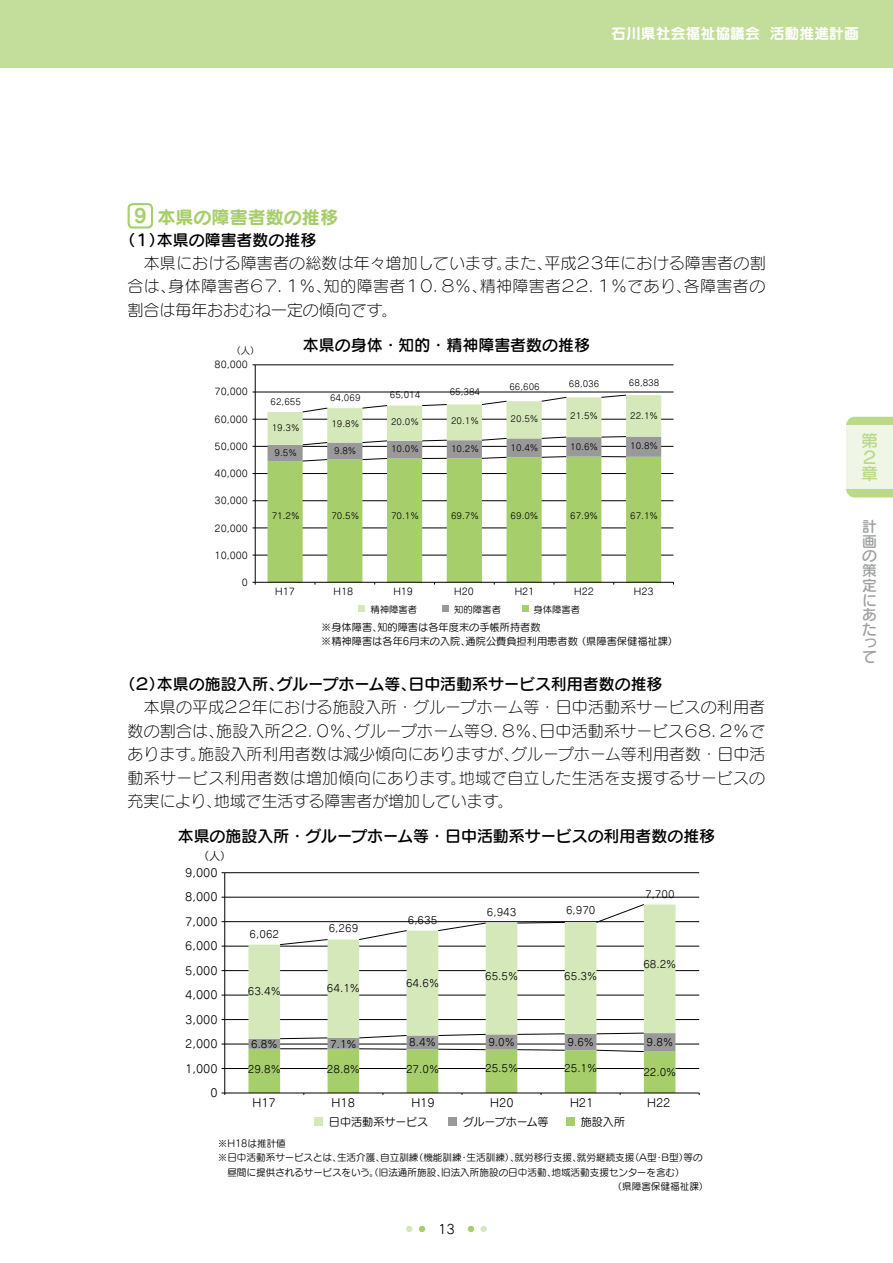
<style>
.page{position:relative;width:893px;height:1263px;background:#fff}
.page>*{position:absolute;margin:0;border:0;box-sizing:border-box;transform-origin:0 0}
.t1{font:19.2px "Seurat Pro B";color:#a6cf6b}
.t2{font:18px "Seurat Pro B";color:#a6cf6b}
.t3{font:16.95px/16.5px "Seurat Pro DB";color:#bad98a}
.t4{font:15.9px/23.4px "Seurat Pro L";color:#000;text-align:justify}
.t5{font:15.9px "Seurat Pro DB";color:#000}
.t6{font:14.85px "Seurat Pro B";color:#fff}
.t7{font:14.85px/14.7px "Seurat Pro DB";color:#9fa0a0;text-align:justify}
.t8{font:12.75px "Seurat Pro M";color:#000}
.t9{font:11.1px "Seurat Pro M";color:#000}
.t10{font:10.2px/13.6px "Seurat Pro M";color:#000}
.t11{font:10.05px "Seurat Pro M";color:#000}
.t12{font:9.6px/14.1px "Seurat Pro M";color:#000}
.t13{font:9.3px "Seurat Pro M";color:#000}
.t14{font:8.55px "Seurat Pro M";color:#000}
</style>
<div class="page">
<svg style="left:406px;top:1226px;width:6px;height:6px"></svg>
<div style="left:480px;top:1226px;width:7px;height:6px;background:#d5e8b9;border-radius:50%"></div>
<svg style="left:419px;top:1226px;width:6px;height:6px"></svg>
<svg style="left:468px;top:1226px;width:6px;height:6px"></svg>
<div style="left:0;top:0;width:893px;height:68px;background:#c3de9a"></div>
<svg style="left:846px;top:417px;width:47px;height:80px"></svg>
<div style="left:846px;top:425px;width:47px;height:64px;background:#eff6e5"></div>
<div style="left:128px;top:203px;width:25px;height:26px;border:2px solid #a6cf6b;border-radius:4px"></div>
<hr style="left:255px;top:555px;width:418px;height:1px;background:#000">
<hr style="left:255px;top:528px;width:418px;height:1px;background:#000">
<hr style="left:255px;top:500px;width:418px;height:1px;background:#000">
<hr style="left:255px;top:473px;width:418px;height:1px;background:#000">
<hr style="left:255px;top:446px;width:418px;height:1px;background:#000">
<hr style="left:255px;top:419px;width:418px;height:1px;background:#000">
<hr style="left:255px;top:392px;width:418px;height:1px;background:#000">
<hr style="left:255px;top:365px;width:418px;height:1px;background:#000">
<svg style="left:268px;top:461px;width:393px;height:121px;fill:#a6cf6b"></svg>
<svg style="left:268px;top:395px;width:393px;height:66px"></svg>
<hr style="left:255px;top:365px;width:1px;height:217px;background:#000">
<hr style="left:255px;top:582px;width:418px;height:1px;background:#000">
<svg style="left:443px;top:606px;width:6px;height:6px"></svg>
<svg style="left:359px;top:606px;width:6px;height:6px"></svg>
<div style="left:522px;top:606px;width:7px;height:6px;background:#a6cf6b"></div>
<hr style="left:225px;top:1068px;width:474px;height:1px;background:#000">
<hr style="left:225px;top:1044px;width:474px;height:1px;background:#000">
<hr style="left:225px;top:1019px;width:474px;height:1px;background:#000">
<hr style="left:225px;top:995px;width:474px;height:1px;background:#000">
<hr style="left:225px;top:970px;width:474px;height:1px;background:#000">
<hr style="left:225px;top:946px;width:474px;height:1px;background:#000">
<hr style="left:225px;top:921px;width:474px;height:1px;background:#000">
<hr style="left:225px;top:897px;width:474px;height:1px;background:#000">
<hr style="left:225px;top:872px;width:474px;height:1px;background:#000">
<svg style="left:248px;top:904px;width:427px;height:128px"></svg>
<svg style="left:280px;top:904px;width:364px;height:41px"></svg>
<hr style="left:224px;top:873px;width:1px;height:220px;background:#000">
<hr style="left:225px;top:1093px;width:474px;height:1px;background:#000">
<svg style="left:248px;top:1032px;width:427px;height:63px"></svg>
<div style="left:315px;top:1118px;width:8px;height:8px;background:#d5e8b9"></div>
<div style="left:449px;top:1118px;width:8px;height:8px;background:#999"></div>
<div style="left:566px;top:1118px;width:9px;height:8px;background:#a6cf6b"></div>
<p class="t6" style="left:611px;top:23px;width:249px">石川県社会福祉協議会 活動推進計画</p>
<p class="t1" style="left:134px;top:202px;width:14px">9</p>
<p class="t2" style="left:128px;top:205px;width:212px">　 本県の障害者数の推移</p>
<p class="t5" style="left:120px;top:229px;width:198px">（１）本県の障害者数の推移</p>
<p class="t4" style="left:128px;top:251px;width:639px">　本県における障害者の総数は年々増加しています。また、平成２３年における障害者の割合は、身体障害者６７．１％、知的障害者１０．８％、精神障害者２２．１％であり、各障害者の割合は毎年おおむね一定の傾向です。</p>
<p class="t5" style="left:303px;top:334px;width:289px">本県の身体・知的・精神障害者数の推移</p>
<p class="t13" style="left:232px;top:344px;width:30px">（人）</p>
<p class="t13" style="left:215px;top:359px;width:35px">80,000</p>
<p class="t13" style="left:215px;top:386px;width:35px">70,000</p>
<p class="t13" style="left:215px;top:413px;width:35px">60,000</p>
<p class="t13" style="left:215px;top:440px;width:35px">50,000</p>
<p class="t13" style="left:215px;top:467px;width:35px">40,000</p>
<p class="t13" style="left:215px;top:495px;width:35px">30,000</p>
<p class="t13" style="left:215px;top:522px;width:35px">20,000</p>
<p class="t13" style="left:215px;top:549px;width:35px">10,000</p>
<p class="t13" style="left:242px;top:576px;width:8px">0</p>
<p class="t14" style="left:270px;top:397px;width:32px">62,655</p>
<p class="t14" style="left:330px;top:392px;width:32px">64,069</p>
<p class="t14" style="left:390px;top:389px;width:32px">65,014</p>
<p class="t14" style="left:450px;top:386px;width:32px">65,384</p>
<p class="t14" style="left:509px;top:381px;width:32px">66,606</p>
<p class="t14" style="left:569px;top:379px;width:32px">68,036</p>
<p class="t14" style="left:629px;top:377px;width:32px">68,838</p>
<p class="t14" style="left:272px;top:422px;width:29px">19.3%</p>
<p class="t14" style="left:275px;top:447px;width:24px">9.5%</p>
<p class="t14" style="left:331px;top:418px;width:29px">19.8%</p>
<p class="t14" style="left:334px;top:445px;width:24px">9.8%</p>
<p class="t14" style="left:391px;top:416px;width:29px">20.0%</p>
<p class="t14" style="left:391px;top:444px;width:29px">10.0%</p>
<p class="t14" style="left:451px;top:415px;width:29px">20.1%</p>
<p class="t14" style="left:451px;top:444px;width:29px">10.2%</p>
<p class="t14" style="left:511px;top:413px;width:29px">20.5%</p>
<p class="t14" style="left:511px;top:442px;width:29px">10.4%</p>
<p class="t14" style="left:570px;top:410px;width:29px">21.5%</p>
<p class="t14" style="left:570px;top:441px;width:29px">10.6%</p>
<p class="t14" style="left:630px;top:410px;width:29px">22.1%</p>
<p class="t14" style="left:630px;top:440px;width:29px">10.8%</p>
<p class="t14" style="left:272px;top:510px;width:29px">71.2%</p>
<p class="t14" style="left:331px;top:510px;width:29px">70.5%</p>
<p class="t14" style="left:391px;top:510px;width:29px">70.1%</p>
<p class="t14" style="left:451px;top:510px;width:29px">69.7%</p>
<p class="t14" style="left:511px;top:510px;width:29px">69.0%</p>
<p class="t14" style="left:570px;top:510px;width:29px">67.9%</p>
<p class="t14" style="left:630px;top:510px;width:29px">67.1%</p>
<p class="t13" style="left:275px;top:585px;width:21px">H17</p>
<p class="t13" style="left:334px;top:585px;width:21px">H18</p>
<p class="t13" style="left:393px;top:585px;width:21px">H19</p>
<p class="t13" style="left:454px;top:585px;width:21px">H20</p>
<p class="t13" style="left:515px;top:585px;width:21px">H21</p>
<p class="t13" style="left:574px;top:585px;width:21px">H22</p>
<p class="t13" style="left:634px;top:585px;width:21px">H23</p>
<p class="t13" style="left:370px;top:603px;width:48px">精神障害者</p>
<p class="t13" style="left:454px;top:603px;width:48px">知的障害者</p>
<p class="t13" style="left:533px;top:603px;width:48px">身体障害者</p>
<p class="t10" style="left:321px;top:620px;width:358px">※身体障害、知的障害は各年度末の手帳所持者数<br>※精神障害は各年6月末の入院、通院公費負担利用患者数 （県障害保健福祉課）</p>
<p class="t5" style="left:120px;top:673px;width:544px">（２）本県の施設入所、グループホーム等、日中活動系サービス利用者数の推移</p>
<p class="t4" style="left:128px;top:695px;width:639px">　本県の平成２２年における施設入所・グループホーム等・日中活動系サービスの利用者数の割合は、施設入所２２．０％、グループホーム等９．８％、日中活動系サービス６８．２％であります。施設入所利用者数は減少傾向にありますが、グループホーム等利用者数・日中活動系サービス利用者数は増加傾向にあります。地域で自立した生活を支援するサービスの充実により、地域で生活する障害者が増加しています。</p>
<p class="t5" style="left:178px;top:826px;width:539px">本県の施設入所・グループホーム等・日中活動系サービスの利用者数の推移</p>
<p class="t9" style="left:198px;top:848px;width:35px">（人）</p>
<p class="t9" style="left:185px;top:865px;width:34px">9,000</p>
<p class="t9" style="left:185px;top:890px;width:34px">8,000</p>
<p class="t9" style="left:185px;top:914px;width:34px">7,000</p>
<p class="t9" style="left:185px;top:939px;width:34px">6,000</p>
<p class="t9" style="left:185px;top:963px;width:34px">5,000</p>
<p class="t9" style="left:185px;top:988px;width:34px">4,000</p>
<p class="t9" style="left:185px;top:1012px;width:34px">3,000</p>
<p class="t9" style="left:185px;top:1037px;width:34px">2,000</p>
<p class="t9" style="left:185px;top:1061px;width:34px">1,000</p>
<p class="t9" style="left:210px;top:1085px;width:9px">0</p>
<p class="t11" style="left:645px;top:888px;width:31px">7,700</p>
<p class="t11" style="left:566px;top:903px;width:31px">6,970</p>
<p class="t11" style="left:487px;top:906px;width:31px">6,943</p>
<p class="t11" style="left:408px;top:914px;width:31px">6,635</p>
<p class="t11" style="left:329px;top:922px;width:31px">6,269</p>
<p class="t11" style="left:250px;top:928px;width:31px">6,062</p>
<p class="t11" style="left:643px;top:957px;width:35px">68.2%</p>
<p class="t11" style="left:564px;top:970px;width:35px">65.3%</p>
<p class="t11" style="left:485px;top:970px;width:35px">65.5%</p>
<p class="t11" style="left:406px;top:977px;width:35px">64.6%</p>
<p class="t11" style="left:327px;top:982px;width:35px">64.1%</p>
<p class="t11" style="left:248px;top:984px;width:35px">63.4%</p>
<p class="t11" style="left:567px;top:1036px;width:28px">9.6%</p>
<p class="t11" style="left:564px;top:1062px;width:35px">25.1%</p>
<p class="t11" style="left:647px;top:1036px;width:28px">9.8%</p>
<p class="t11" style="left:643px;top:1065px;width:35px">22.0%</p>
<p class="t11" style="left:409px;top:1036px;width:28px">8.4%</p>
<p class="t11" style="left:406px;top:1063px;width:35px">27.0%</p>
<p class="t11" style="left:488px;top:1036px;width:28px">9.0%</p>
<p class="t11" style="left:485px;top:1062px;width:35px">25.5%</p>
<p class="t11" style="left:251px;top:1037px;width:28px">6.8%</p>
<p class="t11" style="left:248px;top:1063px;width:35px">29.8%</p>
<p class="t11" style="left:330px;top:1037px;width:28px">7.1%</p>
<p class="t11" style="left:327px;top:1063px;width:35px">28.8%</p>
<p class="t9" style="left:252px;top:1096px;width:25px">H17</p>
<p class="t9" style="left:332px;top:1096px;width:25px">H18</p>
<p class="t9" style="left:411px;top:1096px;width:25px">H19</p>
<p class="t9" style="left:490px;top:1096px;width:25px">H20</p>
<p class="t9" style="left:570px;top:1096px;width:25px">H21</p>
<p class="t9" style="left:647px;top:1096px;width:25px">H22</p>
<p class="t12" style="left:218px;top:1136px;width:486px">※H18は推計値<br>※日中活動系サービスとは、生活介護、自立訓練（機能訓練・生活訓練）、就労移行支援、就労継続支援（A型・B型）等の　昼間に提供されるサービスをいう。（旧法通所施設、旧法入所施設の日中活動、地域活動支援センターを含む）</p>
<p class="t9" style="left:329px;top:1115px;width:101px">日中活動系サービス</p>
<p class="t9" style="left:463px;top:1115px;width:87px">グループホーム等</p>
<p class="t9" style="left:581px;top:1115px;width:46px">施設入所</p>
<p class="t8" style="left:438px;top:1220px;width:18px">13</p>
<p class="t3" style="left:861px;top:432px;width:18px">第<br>２章</p>
<p class="t7" style="left:862px;top:518px;width:16px">計画の策定にあた</p>
<p class="t7" style="left:862px;top:635px;width:16px;line-height:14.1px">って</p>
</div>
